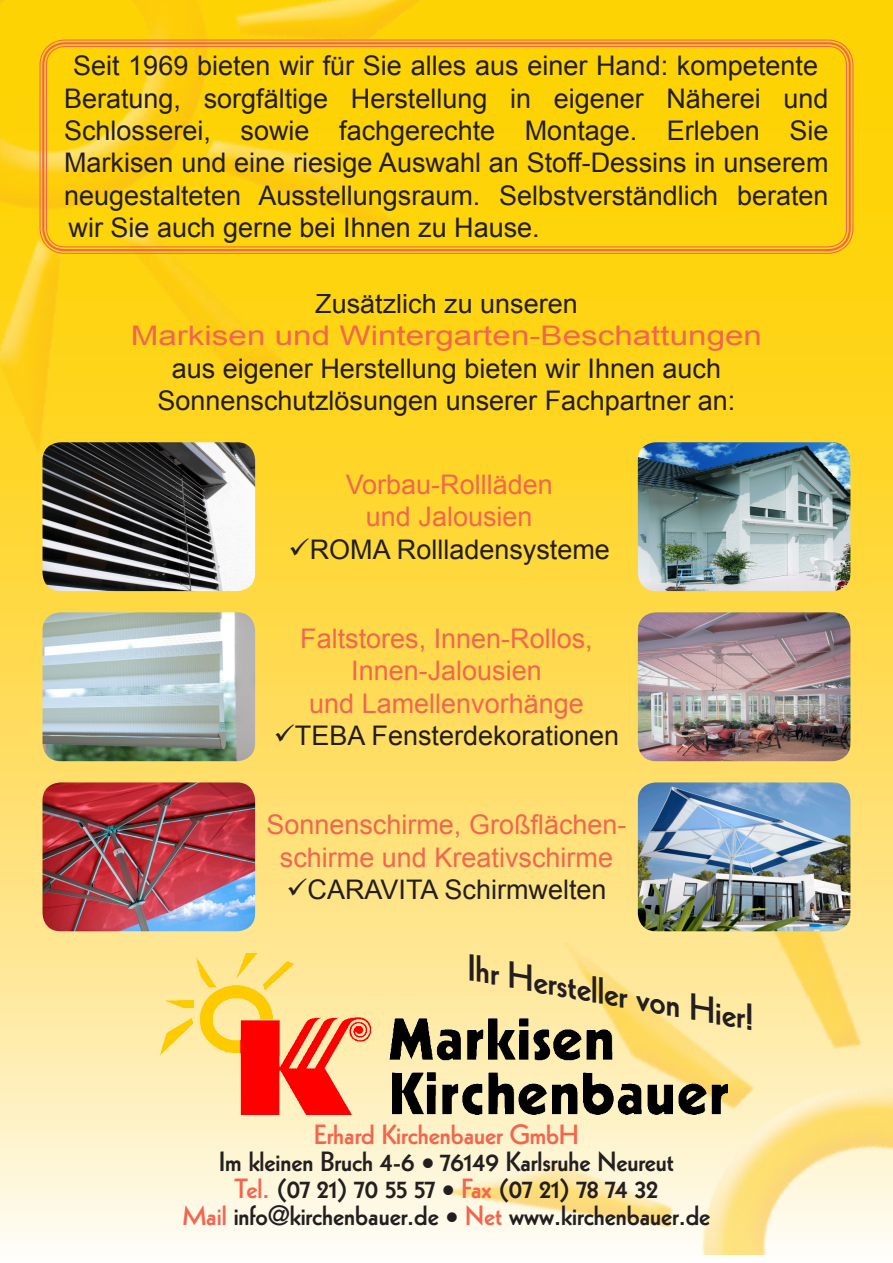
<style>
.page{position:relative;width:893px;height:1263px;background:#fff}
.page>*{position:absolute;margin:0;border:0;box-sizing:border-box;transform-origin:0 0}
.t1{font:italic 800 36px "Kabel";color:#231f20}
.t2{font:27px/32.4px "Arial";color:#231f20;text-align:justify}
.t3{font:27px "Arial";color:#f2664f}
.t4{font:800 27px "Kabel";color:#231f20}
.t5{font:27px "Arial";color:#f2664f;scale:1.23 1}
.t6{font:800 27px "Kabel";color:#f2664f}
.t7{font:26.4px "Arial";color:#231f20}
.s1{color:#f2664f}
</style>
<div class="page">
<img style="left:0;top:0;width:893px;height:1254px">
<img style="left:43px;top:442px;width:212px;height:149px">
<img style="left:43px;top:612px;width:212px;height:149px">
<img style="left:638px;top:442px;width:212px;height:149px">
<img style="left:43px;top:782px;width:212px;height:149px">
<img style="left:638px;top:612px;width:212px;height:149px">
<img style="left:638px;top:782px;width:212px;height:149px">
<div style="left:40px;top:40px;width:813px;height:214px;border:1px solid #f2664f;border-radius:25px"></div>
<div style="left:42px;top:42px;width:809px;height:209px;border:2px solid #f2664f;border-radius:22px"></div>
<div style="left:46px;top:46px;width:801px;height:201px;border:1px solid #f2664f;border-radius:19px"></div>
<img style="left:159px;top:952px;width:568px;height:162px">
<p class="t2" style="left:73px;top:50px;width:746px">Seit 1969 bieten wir für Sie alles aus einer Hand: kompetente</p>
<p class="t2" style="left:64px;top:82px;width:766px">Beratung, sorgfältige Herstellung in eigener Näherei und Schlosserei, sowie fachgerechte Montage. Erleben Sie Markisen und eine riesige Auswahl an Stoff-Dessins in unserem neugestalteten Ausstellungsraum. Selbstverständlich beraten wir Sie auch gerne bei Ihnen zu Hause.</p>
<p class="t7" style="left:315px;top:286px;width:264px">Zusätzlich zu unseren</p>
<p class="t5" style="left:131px;top:318px;width:515px">Markisen und Wintergarten-Beschattungen</p>
<p class="t2" style="left:172px;top:352px;width:551px">aus eigener Herstellung bieten wir Ihnen auch</p>
<p class="t2" style="left:158px;top:385px;width:579px">Sonnenschutzlösungen unserer Fachpartner an:</p>
<p class="t3" style="left:346px;top:467px;width:209px">Vorbau-Rollläden</p>
<p class="t3" style="left:366px;top:499px;width:168px">und Jalousien</p>
<p class="t2" style="left:289px;top:533px;width:323px">✓ROMA Rollladensysteme</p>
<p class="t3" style="left:300px;top:621px;width:294px">Faltstores, Innen-Rollos,</p>
<p class="t3" style="left:351px;top:653px;width:192px">Innen-Jalousien</p>
<p class="t3" style="left:309px;top:686px;width:276px">und Lamellenvorhänge</p>
<p class="t2" style="left:274px;top:720px;width:347px">✓TEBA Fensterdekorationen</p>
<p class="t3" style="left:266px;top:807px;width:362px">Sonnenschirme, Großflächen-</p>
<p class="t3" style="left:280px;top:839px;width:335px">schirme und Kreativschirme</p>
<p class="t2" style="left:286px;top:874px;width:322px">✓CARAVITA Schirmwelten</p>
<p class="t1" style="left:474px;top:947px;width:292px;rotate:10deg">Ihr Hersteller von Hier!</p>
<p class="t6" style="left:314px;top:1119px;width:266px">Erhard Kirchenbauer GmbH</p>
<p class="t4" style="left:219px;top:1146px;width:456px">Im kleinen Bruch 4-6 • 76149 Karlsruhe Neureut</p>
<p class="t4" style="left:235px;top:1173px;width:425px"><span class="s1">Tel.</span> (07 21) 70 55 57 • <span class="s1">Fax</span> (07 21) 78 74 32</p>
<p class="t4" style="left:183px;top:1200px;width:529px"><span class="s1">Mail</span> info@kirchenbauer.de • <span class="s1">Net</span> www.kirchenbauer.de</p>
</div>
